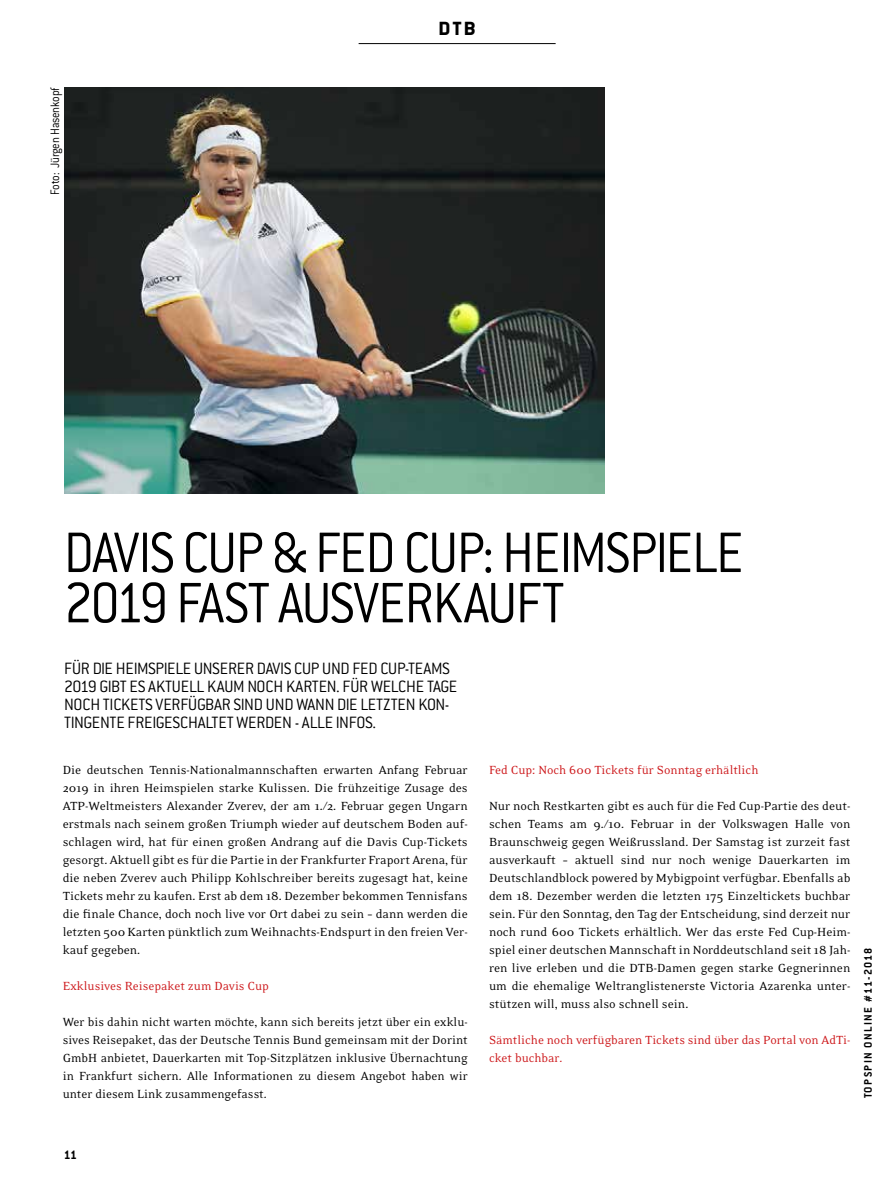
<style>
.page{position:relative;width:893px;height:1191px;background:#fff}
.page>*{position:absolute;margin:0;border:0;box-sizing:border-box;transform-origin:0 0}
.t1{font:300 62.55px/50.2px "Conduit ITC";letter-spacing:-.03em;color:#000;scale:.92 1}
.t2{font:800 21px "Conduit ITCW01";color:#000}
.t3{font:300 18px/18px "Conduit ITC";letter-spacing:-.01em;color:#000}
.t4{font:13.5px/18px "Eidetic Neo";color:#000;text-align:justify}
.t5{font:13.5px/18px "Eidetic Neo";color:#cd171a}
.t6{font:300 13.5px "Conduit ITC";letter-spacing:-.015em;color:#000;scale:.9 1}
.t7{font:700 13.5px "Conduit ITC";color:#000}
.t8{font:700 12px "Conduit ITC";letter-spacing:.11em;color:#000}
</style>
<div class="page">
<img style="left:64px;top:87px;width:541px;height:406px">
<hr style="left:359px;top:43px;width:197px;height:1px;background:#000">
<p class="t6" style="left:48px;top:195px;width:121px;rotate:-90deg">Foto: Jürgen Hasenkopf</p>
<h2 class="t2" style="left:438px;top:16px;width:39px">DTB</h2>
<h1 class="t1" style="left:64px;top:527px;width:740px">DAVIS CUP &amp; FED CUP: HEIMSPIELE<br>2019 FAST AUSVERKAUFT</h1>
<h3 class="t3" style="left:64px;top:659px;width:394px">FÜR DIE HEIMSPIELE UNSERER DAVIS CUP UND FED CUP-TEAMS 2019 GIBT ES AKTUELL KAUM NOCH KARTEN. FÜR WELCHE TAGE NOCH TICKETS VERFÜGBAR SIND UND WANN DIE LETZTEN KON-TINGENTE FREIGESCHALTET WERDEN - ALLE INFOS.</h3>
<p class="t4" style="left:63px;top:761px;width:407px">Die deutschen Tennis-Nationalmannschaften erwarten Anfang Februar 2019 in ihren Heimspielen starke Kulissen. Die frühzeitige Zusage des ATP-Weltmeisters Alexander Zverev, der am 1./2. Februar gegen Ungarn erstmals nach seinem großen Triumph wieder auf deutschem Boden auf&shy;schlagen wird, hat für einen großen Andrang auf die Davis Cup-Tickets gesorgt. Aktuell gibt es für die Partie in der Frankfurter Fraport Arena, für die neben Zverev auch Philipp Kohlschreiber bereits zugesagt hat, keine Tickets mehr zu kaufen. Erst ab dem 18. Dezember bekommen Tennisfans die finale Chance, doch noch live vor Ort dabei zu sein – dann werden die letzten 500 Karten pünktlich zum Weihnachts-Endspurt in den freien Ver&shy;kauf gegeben.</p>
<p class="t5" style="left:63px;top:977px;width:208px">Exklusives Reisepaket zum Davis Cup</p>
<p class="t4" style="left:63px;top:1013px;width:407px">Wer bis dahin nicht warten möchte, kann sich bereits jetzt über ein exklu&shy;sives Reisepaket, das der Deutsche Tennis Bund gemeinsam mit der Dorint GmbH anbietet, Dauerkarten mit Top-Sitzplätzen inklusive Übernachtung in Frankfurt sichern. Alle Informationen zu diesem Angebot haben wir unter diesem Link zusammengefasst.</p>
<p class="t5" style="left:489px;top:761px;width:271px">Fed Cup: Noch 600 Tickets für Sonntag erhältlich</p>
<p class="t4" style="left:489px;top:797px;width:363px">Nur noch Restkarten gibt es auch für die Fed Cup-Partie des deut&shy;schen Teams am 9./10. Februar in der Volkswagen Halle von Braunschweig gegen Weißrussland. Der Samstag ist zurzeit fast ausverkauft – aktuell sind nur noch wenige Dauerkarten im Deutschlandblock powered by Mybigpoint verfügbar. Ebenfalls ab dem 18. Dezember werden die letzten 175 Einzeltickets buchbar sein. Für den Sonntag, den Tag der Entscheidung, sind derzeit nur noch rund 600 Tickets erhältlich. Wer das erste Fed Cup-Heim&shy;spiel einer deutschen Mannschaft in Norddeutschland seit 18 Jah&shy;ren live erleben und die DTB-Damen gegen starke Gegnerinnen um die ehemalige Weltranglistenerste Victoria Azarenka unter&shy;stützen will, muss also schnell sein.</p>
<p class="t5" style="left:489px;top:1031px;width:363px">Sämtliche noch verfügbaren Tickets sind über das Portal von AdTi&shy;cket buchbar.</p>
<p class="t8" style="left:861px;top:1098px;width:152px;rotate:-90deg">TOPSPIN ONLINE #11-2018</p>
<p class="t7" style="left:64px;top:1146px;width:15px">11</p>
</div>
